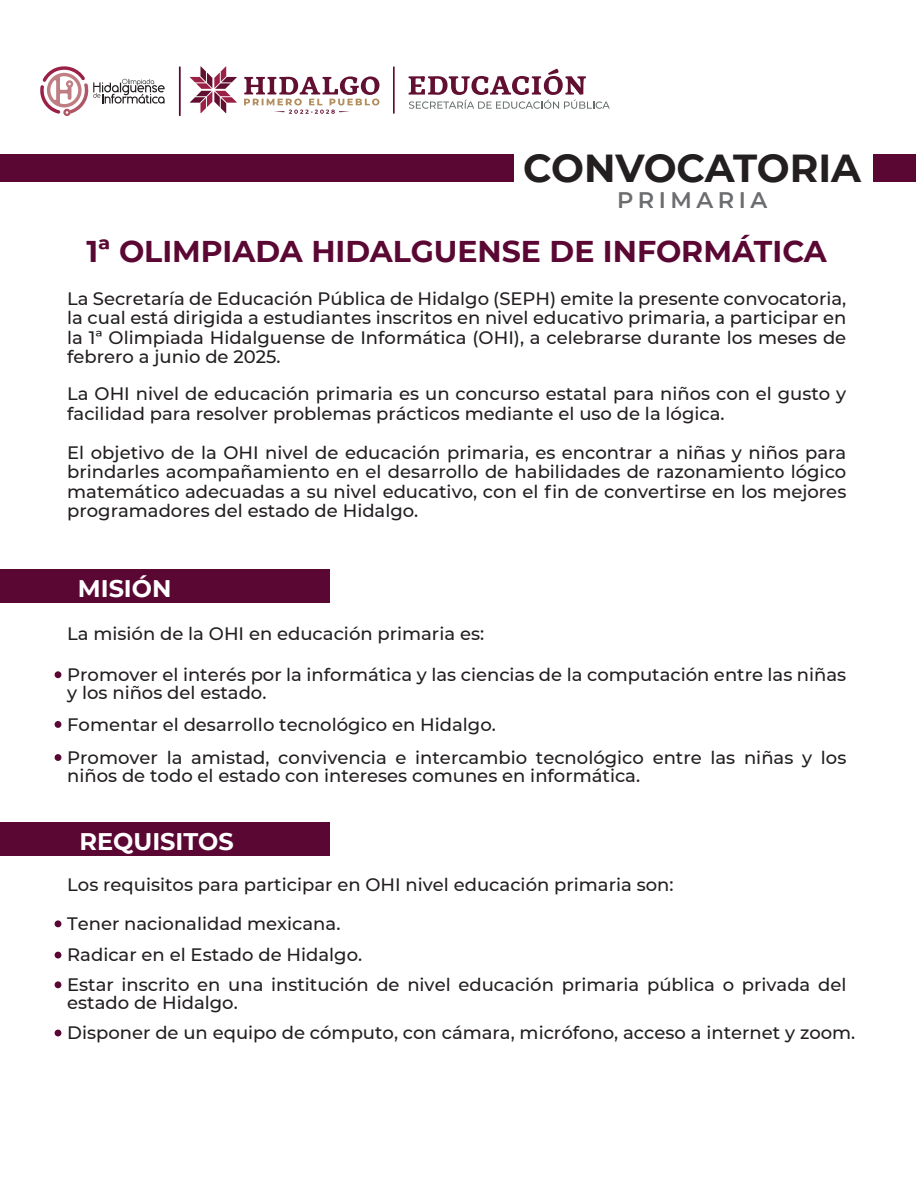
<style>
.page{position:relative;width:918px;height:1188px;background:#fff}
.page>*{position:absolute;margin:0;border:0;box-sizing:border-box;transform-origin:0 0}
.t1{font:700 39px "Montserrat";letter-spacing:-.005em;color:#231f20}
.t2{font:700 30px "Montserrat";color:#5b0733}
.t3{font:700 24px "Montserrat";color:#fff}
.t4{font:600 22.5px "Montserrat";letter-spacing:.2em;color:#6c6d70}
.t5{font:500 18px/19.5px "Montserrat";color:#231f20}
</style>
<div class="page">
<div style="left:0;top:155px;width:514px;height:27px;background:#5b0733"></div>
<div style="left:0;top:570px;width:329px;height:33px;background:#5b0733"></div>
<div style="left:873px;top:155px;width:43px;height:27px;background:#5b0733"></div>
<div style="left:0;top:823px;width:329px;height:33px;background:#5b0733"></div>
<div style="left:55px;top:671px;width:6px;height:7px;background:#5b0733;border-radius:50%"></div>
<div style="left:55px;top:920px;width:6px;height:7px;background:#5b0733;border-radius:50%"></div>
<svg style="left:55px;top:1030px;width:6px;height:6px"></svg>
<svg style="left:55px;top:952px;width:6px;height:6px"></svg>
<div style="left:55px;top:981px;width:6px;height:7px;background:#5b0733;border-radius:50%"></div>
<div style="left:55px;top:721px;width:6px;height:7px;background:#5b0733;border-radius:50%"></div>
<div style="left:55px;top:754px;width:6px;height:7px;background:#5b0733;border-radius:50%"></div>
<svg style="left:40px;top:66px;width:125px;height:50px"></svg>
<hr style="left:179px;top:66px;width:2px;height:50px;background:#5b0733">
<svg style="left:408px;top:69px;width:202px;height:40px"></svg>
<svg style="left:244px;top:76px;width:135px;height:38px"></svg>
<svg style="left:190px;top:66px;width:47px;height:47px"></svg>
<hr style="left:393px;top:66px;width:2px;height:48px;background:#621031">
<h1 class="t1" style="left:523px;top:140px;width:339px">CONVOCATORIA</h1>
<p class="t4" style="left:617px;top:184px;width:152px">PRIMARIA</p>
<h2 class="t2" style="left:86px;top:230px;width:742px">1ª OLIMPIADA HIDALGUENSE DE INFORMÁTICA</h2>
<p class="t5" style="left:67px;top:288px;width:781px;text-align:justify">La Secretaría de Educación Pública de Hidalgo (SEPH) emite la presente convocatoria, la cual está dirigida a estudiantes inscritos en nivel educativo primaria, a participar en la 1ª Olimpiada Hidalguense de Informática (OHI), a celebrarse durante los meses de febrero a junio de 2025.</p>
<p class="t5" style="left:67px;top:383px;width:781px">La OHI nivel de educación primaria es un concurso estatal para niños con el gusto y facilidad para resolver problemas prácticos mediante el uso de la lógica.</p>
<p class="t5" style="left:67px;top:442px;width:781px;text-align:justify">El objetivo de la OHI nivel de educación primaria, es encontrar a niñas y niños para brindarles acompañamiento en el desarrollo de habilidades de razonamiento lógico matemático adecuadas a su nivel educativo, con el fin de convertirse en los mejores programadores del estado de Hidalgo.</p>
<h3 class="t3" style="left:78px;top:571px;width:95px">MISIÓN</h3>
<p class="t5" style="left:67px;top:624px;width:418px">La misión de la OHI en educación primaria es:</p>
<p class="t5" style="left:67px;top:665px;width:781px;line-height:18px">Promover el interés por la informática y las ciencias de la computación entre las niñas y los niños del estado.</p>
<p class="t5" style="left:67px;top:707px;width:781px;line-height:33.2px">Fomentar el desarrollo tecnológico en Hidalgo.<br>Promover la amistad, convivencia e intercambio tecnológico entre las niñas y los</p>
<p class="t5" style="left:67px;top:765px;width:574px">niños de todo el estado con intereses comunes en informática.</p>
<h3 class="t3" style="left:80px;top:824px;width:156px">REQUISITOS</h3>
<p class="t5" style="left:67px;top:875px;width:608px">Los requisitos para participar en OHI nivel educación primaria son:</p>
<p class="t5" style="left:67px;top:913px;width:275px">Tener nacionalidad mexicana.</p>
<p class="t5" style="left:67px;top:939px;width:781px;line-height:29.7px">Radicar en el Estado de Hidalgo.<br>Estar inscrito en una institución de nivel educación primaria pública o privada del</p>
<p class="t5" style="left:67px;top:992px;width:172px">estado de Hidalgo.</p>
<p class="t5" style="left:67px;top:1022px;width:790px">Disponer de un equipo de cómputo, con cámara, micrófono, acceso a internet y zoom.</p>
</div>
